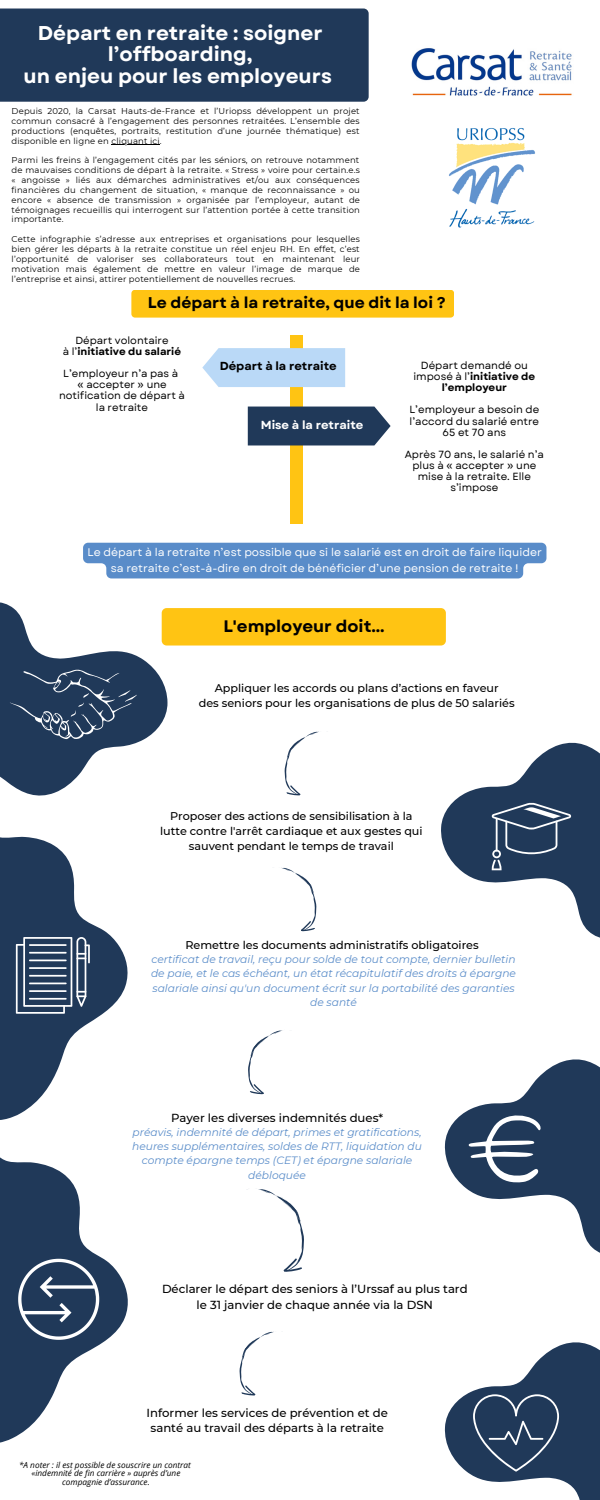
<style>
.page{position:relative;width:600px;height:1500px;background:#fff}
.page>*{position:absolute;margin:0;border:0;box-sizing:border-box;transform-origin:0 0}
.t1{font:700 20px/21.7px "Garet";color:#fff;text-align:center}
.t2{font:700 16.6px "Garet";color:#000}
.t3{font:700 15.5px "Garet";color:#000}
.t4{font:500 11.7px/15.8px "Montserrat";color:#000;text-align:center}
.t5{font:700 11.7px "Garet";color:#fff}
.t6{font:700 11.6px "Garet";color:#000}
.t7{font:500 11.2px/15px "Montserrat";color:#000;text-align:center}
.t8{font:11.1px/15.2px "Garet";color:#fff;text-align:center}
.t9{font:italic 10.7px/14.2px "Montserrat";color:#598cc9;text-align:center}
.t10{font:10.4px/11.1px "Garet";color:#000;text-align:center}
.t11{font:10.3px/11.1px "Garet";color:#000;text-align:center}
.t12{font:8.5px/9.9px "Montserrat";letter-spacing:.02em;color:#000;text-align:justify}
.t13{font:italic 8.3px/8.7px "Open Sans";color:#000;text-align:center}
.s1{font-weight:700}
</style>
<div class="page">
<div style="left:0;top:9px;width:369px;height:93px;background:#203959"></div>
<div style="left:162px;top:608px;width:284px;height:38px;background:#ffc413;border-radius:5px"></div>
<svg style="left:444px;top:1059px;width:156px;height:194px"></svg>
<svg style="left:468px;top:1109px;width:74px;height:74px"></svg>
<svg style="left:0;top:542px;width:189px;height:223px"></svg>
<svg style="left:10px;top:670px;width:127px;height:69px;background:#334a67"></svg>
<svg style="left:441px;top:742px;width:159px;height:196px"></svg>
<svg style="left:492px;top:803px;width:79px;height:67px;background:#405570"></svg>
<svg style="left:0;top:765px;width:128px;height:320px;fill:#203959"></svg>
<svg style="left:16px;top:937px;width:74px;height:77px;background:#596b83"></svg>
<svg style="left:0;top:1085px;width:128px;height:358px"></svg>
<svg style="left:18px;top:1259px;width:81px;height:81px;background:#4b5f79"></svg>
<svg style="left:444px;top:1342px;width:156px;height:158px"></svg>
<div style="left:290px;top:335px;width:13px;height:188px;background:#ffc413"></div>
<div style="left:248px;top:407px;width:143px;height:38px;background:#203959"></div>
<div style="left:202px;top:348px;width:143px;height:39px;background:#bad9f7"></div>
<div style="left:131px;top:290px;width:323px;height:28px;background:#ffc413;border-radius:4px"></div>
<svg style="left:284px;top:731px;width:35px;height:65px"></svg>
<div style="left:83px;top:543px;width:463px;height:35px;background:#598cc9"></div>
<svg style="left:281px;top:867px;width:36px;height:65px"></svg>
<svg style="left:248px;top:1030px;width:35px;height:65px"></svg>
<svg style="left:247px;top:1189px;width:57px;height:83px"></svg>
<svg style="left:239px;top:1331px;width:35px;height:65px"></svg>
<img style="left:449px;top:127px;width:86px;height:101px">
<img style="left:411px;top:48px;width:161px;height:48px">
<hr style="left:112px;top:144px;width:48px;height:1px;background:#000">
<h1 class="t1" style="left:24px;top:22px;width:310px">Départ en retraite : soigner l’offboarding,<br>un enjeu pour les employeurs</h1>
<p class="t12" style="left:12px;top:106px;width:350px">Depuis 2020, la Carsat Hauts-de-France et l’Uriopss développent un projet commun consacré à l’engagement des personnes retraitées. L’ensemble des productions (enquêtes, portraits, restitution d’une journée thématique) est disponible en ligne en cliquant ici.</p>
<p class="t12" style="left:12px;top:155px;width:350px">Parmi les freins à l’engagement cités par les séniors, on retrouve notamment de mauvaises conditions de départ à la retraite. « Stress » voire pour certain.e.s « angoisse » liés aux démarches administratives et/ou aux conséquences financières du changement de situation, « manque de reconnaissance » ou encore « absence de transmission » organisée par l’employeur, autant de témoignages recueillis qui interrogent sur l’attention portée à cette transition importante.</p>
<p class="t12" style="left:12px;top:234px;width:350px">Cette infographie s’adresse aux entreprises et organisations pour lesquelles bien gérer les départs à la retraite constitue un réel enjeu RH. En effet, c’est l’opportunité de valoriser ses collaborateurs tout en maintenant leur motivation mais également de mettre en valeur l’image de marque de l’entreprise et ainsi, attirer potentiellement de nouvelles recrues.</p>
<h3 class="t3" style="left:148px;top:292px;width:299px">Le départ à la retraite, que dit la loi ?</h3>
<p class="t11" style="left:63px;top:335px;width:120px">Départ volontaire<br>à l’<span class="s1">initiative du salarié</span></p>
<p class="t11" style="left:59px;top:368px;width:127px">L’employeur n’a pas à<br>« accepter » une notification de départ à la retraite</p>
<p class="t10" style="left:413px;top:360px;width:123px">Départ demandé ou imposé à l’<span class="s1">initiative de l’employeur</span></p>
<h3 class="t6" style="left:220px;top:358px;width:118px">Départ à la retraite</h3>
<p class="t10" style="left:409px;top:404px;width:131px">L’employeur a besoin de l’accord du salarié entre<br>65 et 70 ans</p>
<p class="t10" style="left:405px;top:449px;width:141px">Après 70 ans, le salarié n’a plus à « accepter » une mise à la retraite. Elle s’impose</p>
<h3 class="t5" style="left:261px;top:416px;width:104px">Mise à la retraite</h3>
<h3 class="t8" style="left:87px;top:545px;width:456px">Le départ à la retraite n’est possible que si le salarié est en droit de faire liquider sa retraite c’est-à-dire en droit de bénéficier d’une pension de retraite !</h3>
<h2 class="t2" style="left:223px;top:614px;width:163px">L'employeur doit...</h2>
<h3 class="t7" style="left:199px;top:680px;width:317px">Appliquer les accords ou plans d’actions en faveur<br>des seniors pour les organisations de plus de 50 salariés</h3>
<h3 class="t7" style="left:160px;top:808px;width:264px">Proposer des actions de sensibilisation à la lutte contre l'arrêt cardiaque et aux gestes qui sauvent pendant le temps de travail</h3>
<h3 class="t7" style="left:185px;top:937px;width:295px">Remettre les documents administratifs obligatoires</h3>
<p class="t9" style="left:151px;top:952px;width:366px">certificat de travail, reçu pour solde de tout compte, dernier bulletin de paie, et le cas échéant, un état récapitulatif des droits à épargne salariale ainsi qu'un document écrit sur la portabilité des garanties de santé</p>
<h3 class="t4" style="left:171px;top:1110px;width:214px">Payer les diverses indemnités dues*</h3>
<p class="t9" style="left:132px;top:1125px;width:291px">préavis, indemnité de départ, primes et gratifications, heures supplémentaires, soldes de RTT, liquidation du compte épargne temps (CET) et épargne salariale débloquée</p>
<h3 class="t4" style="left:162px;top:1281px;width:307px">Déclarer le départ des seniors à l’Urssaf au plus tard le 31 janvier de chaque année via la DSN</h3>
<h3 class="t4" style="left:147px;top:1405px;width:243px">Informer les services de prévention et de santé au travail des départs à la retraite</h3>
<p class="t13" style="left:19px;top:1460px;width:173px">*A noter : il est possible de souscrire un contrat «indemnité de fin carrière » auprès d’une compagnie d’assurance.</p>
</div>
